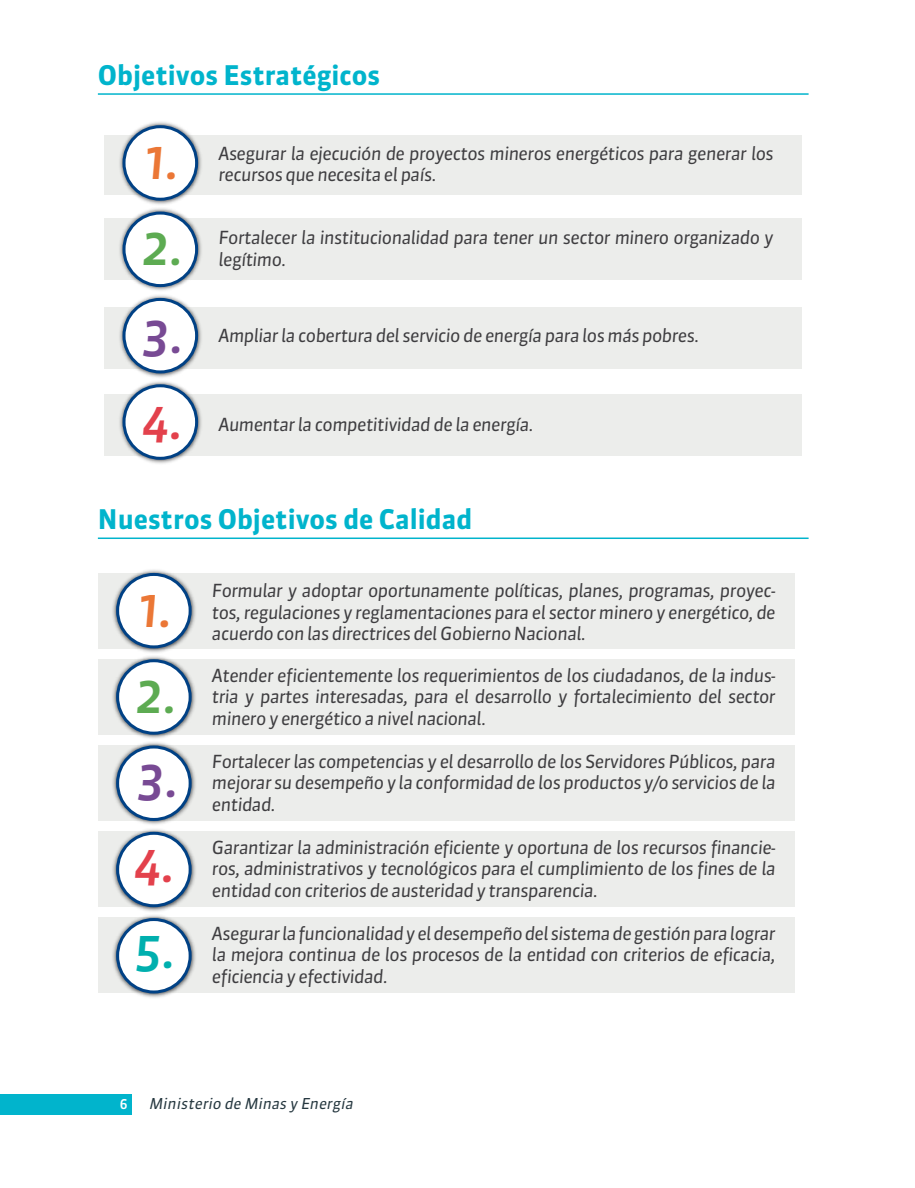
<style>
.page{position:relative;width:915px;height:1188px;background:#fff}
.page>*{position:absolute;margin:0;border:0;box-sizing:border-box;transform-origin:0 0}
.t1{font:italic 500 48.45px "Sanuk";color:#eb7736}
.t2{font:italic 500 48.45px "Sanuk";color:#5dab52}
.t3{font:italic 500 48.45px "Sanuk";color:#784a94}
.t4{font:italic 500 48.45px "Sanuk";color:#e3414c}
.t5{font:italic 500 48.45px "Sanuk";color:#00afae}
.t6{font:700 27px "Sanuk";color:#01b4cc}
.t7{font:italic 18px/21.6px "Sanuk";letter-spacing:-.03em;color:#3e3d40;text-align:justify}
.t8{font:italic 15px "Sanuk";color:#263840}
.t9{font:500 13.5px "Sanuk";color:#fff}
</style>
<div class="page">
<div style="left:0;top:1094px;width:132px;height:20px;background:#01b4cc"></div>
<hr style="left:98px;top:93px;width:710px;height:2px;background:#01b4cc">
<hr style="left:98px;top:538px;width:710px;height:1px;background:#01b4cc">
<div style="left:104px;top:219px;width:697px;height:61px;background:#ecedeb"></div>
<div style="left:104px;top:307px;width:697px;height:62px;background:#ecedeb"></div>
<div style="left:104px;top:394px;width:697px;height:62px;background:#ecedeb"></div>
<img style="left:116px;top:208px;width:89px;height:83px">
<div style="left:124px;top:213px;width:72px;height:73px;background:#fff;border-radius:50%"></div>
<div style="left:122px;top:212px;width:76px;height:75px;border:3px solid #004185;border-radius:50%"></div>
<div style="left:104px;top:135px;width:697px;height:59px;background:#ecedeb"></div>
<img style="left:116px;top:121px;width:89px;height:84px">
<div style="left:124px;top:127px;width:72px;height:72px;background:#fff;border-radius:50%"></div>
<div style="left:122px;top:125px;width:76px;height:76px;border:3px solid #004185;border-radius:50%"></div>
<img style="left:119px;top:295px;width:83px;height:83px">
<div style="left:124px;top:299px;width:72px;height:73px;background:#fff;border-radius:50%"></div>
<div style="left:122px;top:298px;width:76px;height:75px;border:3px solid #004185;border-radius:50%"></div>
<img style="left:119px;top:381px;width:83px;height:83px">
<div style="left:124px;top:386px;width:72px;height:72px;background:#fff;border-radius:50%"></div>
<div style="left:122px;top:384px;width:76px;height:76px;border:3px solid #004185;border-radius:50%"></div>
<div style="left:98px;top:745px;width:696px;height:76px;background:#ecedeb"></div>
<div style="left:98px;top:831px;width:696px;height:76px;background:#ecedeb"></div>
<div style="left:98px;top:659px;width:696px;height:76px;background:#ecedeb"></div>
<img style="left:112px;top:656px;width:84px;height:83px">
<div style="left:118px;top:661px;width:72px;height:72px;background:#fff;border-radius:50%"></div>
<div style="left:116px;top:659px;width:75px;height:76px;border:3px solid #004185;border-radius:50%"></div>
<div style="left:98px;top:573px;width:696px;height:76px;background:#ecedeb"></div>
<img style="left:112px;top:569px;width:84px;height:84px">
<div style="left:118px;top:574px;width:72px;height:73px;background:#fff;border-radius:50%"></div>
<div style="left:116px;top:573px;width:75px;height:75px;border:3px solid #004185;border-radius:50%"></div>
<img style="left:112px;top:742px;width:84px;height:83px">
<div style="left:118px;top:747px;width:72px;height:72px;background:#fff;border-radius:50%"></div>
<div style="left:116px;top:746px;width:75px;height:75px;border:3px solid #004185;border-radius:50%"></div>
<img style="left:112px;top:829px;width:84px;height:82px">
<div style="left:118px;top:833px;width:72px;height:73px;background:#fff;border-radius:50%"></div>
<div style="left:116px;top:832px;width:75px;height:75px;border:3px solid #004185;border-radius:50%"></div>
<div style="left:98px;top:917px;width:696px;height:76px;background:#ecedeb"></div>
<img style="left:112px;top:911px;width:84px;height:87px">
<div style="left:118px;top:920px;width:72px;height:72px;background:#fff;border-radius:50%"></div>
<div style="left:116px;top:918px;width:75px;height:76px;border:3px solid #004185;border-radius:50%"></div>
<h2 class="t6" style="left:98px;top:58px;width:284px">Objetivos Estratégicos</h2>
<h1 class="t1" style="left:145px;top:131px;width:35px">1.</h1>
<h1 class="t2" style="left:142px;top:218px;width:42px">2.</h1>
<h1 class="t3" style="left:142px;top:306px;width:43px">3.</h1>
<h1 class="t4" style="left:142px;top:391px;width:42px">4.</h1>
<p class="t7" style="left:218px;top:142px;width:556px">Asegurar la ejecución de proyectos mineros energéticos para generar los recursos que necesita el país.</p>
<p class="t7" style="left:218px;top:227px;width:556px">Fortalecer la institucionalidad para tener un sector minero organizado y legítimo.</p>
<p class="t7" style="left:218px;top:325px;width:482px">Ampliar la cobertura del servicio de energía para los más pobres.</p>
<p class="t7" style="left:218px;top:414px;width:317px">Aumentar la competitividad de la energía.</p>
<h2 class="t6" style="left:98px;top:502px;width:376px">Nuestros Objetivos de Calidad</h2>
<h1 class="t1" style="left:139px;top:579px;width:35px">1.</h1>
<h1 class="t2" style="left:136px;top:665px;width:42px">2.</h1>
<h1 class="t3" style="left:137px;top:749px;width:43px">3.</h1>
<h1 class="t4" style="left:134px;top:834px;width:42px">4.</h1>
<h1 class="t5" style="left:134px;top:920px;width:42px">5.</h1>
<p class="t7" style="left:212px;top:580px;width:565px">Formular y adoptar oportunamente políticas, planes, programas, proyec&shy;tos, regulaciones y reglamentaciones para el sector minero y energético, de acuerdo con las directrices del Gobierno Nacional.</p>
<p class="t7" style="left:212px;top:664px;width:565px">Atender eficientemente los requerimientos de los ciudadanos, de la indus&shy;tria y partes interesadas, para el desarrollo y fortalecimiento del sector minero y energético a nivel nacional.</p>
<p class="t7" style="left:212px;top:750px;width:565px">Fortalecer las competencias y el desarrollo de los Servidores Públicos, para mejorar su desempeño y la conformidad de los productos y/o servicios de la entidad.</p>
<p class="t7" style="left:212px;top:836px;width:565px">Garantizar la administración eficiente y oportuna de los recursos financie&shy;ros, administrativos y tecnológicos para el cumplimiento de los fines de la entidad con criterios de austeridad y transparencia.</p>
<p class="t7" style="left:212px;top:923px;width:565px">Asegurar la funcionalidad y el desempeño del sistema de gestión para lograr la mejora continua de los procesos de la entidad con criterios de eficacia, eficiencia y efectividad.</p>
<p class="t9" style="left:120px;top:1096px;width:9px">6</p>
<p class="t8" style="left:149px;top:1094px;width:209px">Ministerio de Minas y Energía</p>
</div>
